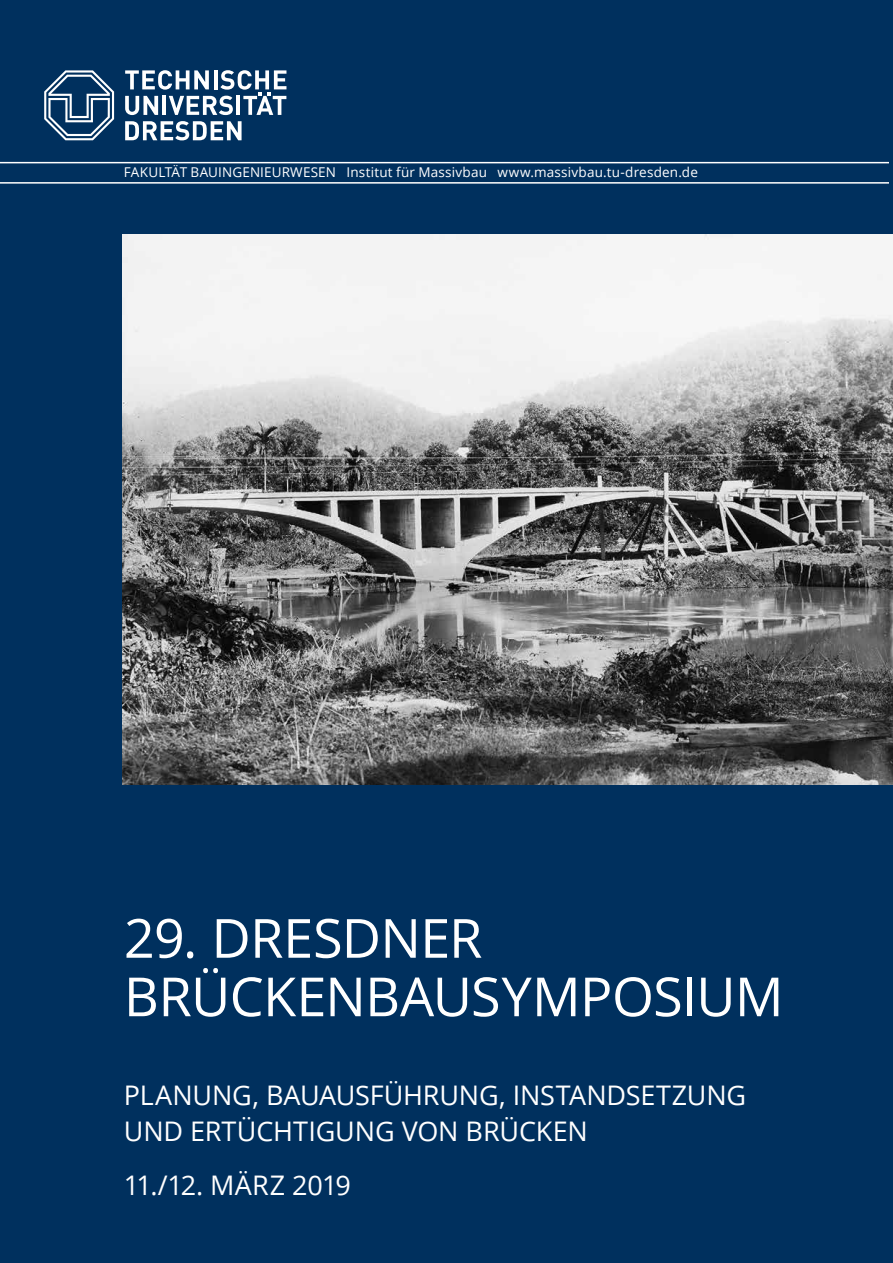
<style>
.page{position:relative;width:893px;height:1263px;background:#00305e}
.page>*{position:absolute;margin:0;border:0;box-sizing:border-box;transform-origin:0 0}
.t1{font:54px/58.5px "Open Sans";letter-spacing:-.015em;color:#fff}
.t2{font:27px/36px "Open Sans";letter-spacing:-.005em;color:#fff}
.t3{font:13.5px "Open Sans";letter-spacing:.01em;color:#fff}
</style>
<div class="page">
<svg style="left:125px;top:121px;width:117px;height:19px"></svg>
<svg style="left:125px;top:70px;width:161px;height:45px"></svg>
<svg style="left:44px;top:70px;width:70px;height:70px"></svg>
<hr style="left:0;top:162px;width:888px;height:1px;background:#fff">
<hr style="left:0;top:182px;width:888px;height:2px;background:#fff">
<img style="left:123px;top:235px;width:770px;height:549px">
<p class="t3" style="left:124px;top:163px;width:576px">FAKULTÄT BAUINGENIEURWESEN Institut für Massivbau www.massivbau.tu-dresden.de</p>
<h1 class="t1" style="left:124px;top:907px;width:661px">29. DRESDNER<br>BRÜCKENBAUSYMPOSIUM</h1>
<p class="t2" style="left:124px;top:1076px;width:624px">PLANUNG, BAUAUSFÜHRUNG, INSTANDSETZUNG<br>UND ERTÜCHTIGUNG VON BRÜCKEN</p>
<p class="t2" style="left:124px;top:1166px;width:229px">11./12. MÄRZ 2019</p>
</div>
